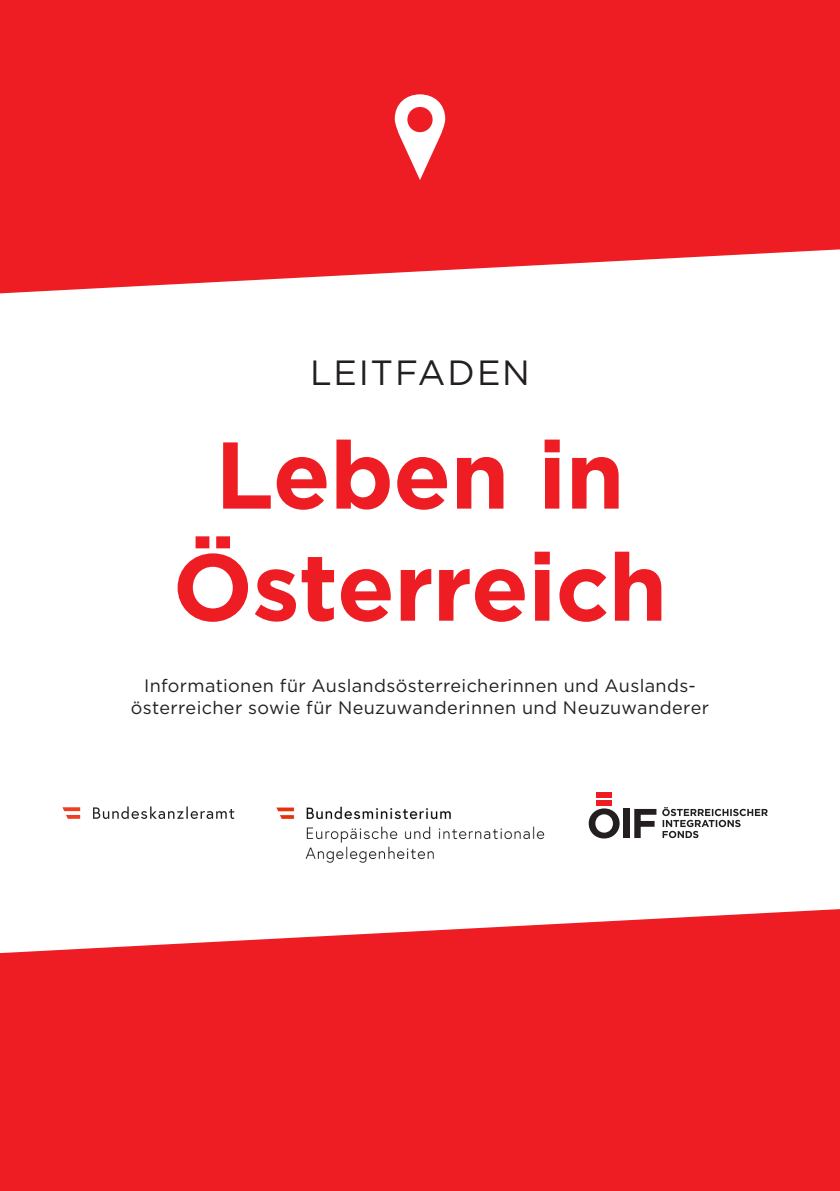
<style>
.page{position:relative;width:840px;height:1191px;background:#fff}
.page>*{position:absolute;margin:0;border:0;box-sizing:border-box;transform-origin:0 0}
.t1{font:700 94.6px/112px "Gotham";letter-spacing:-.01em;color:#ee1d23;text-align:center}
.t2{font:35px "Gotham";letter-spacing:.05em;color:#231f20}
.t3{font:18px/21.6px "Gotham";letter-spacing:.02em;color:#231f20;text-align:center}
</style>
<div class="page">
<svg style="left:0;top:0;width:839px;height:293px;background:#ef2e33"></svg>
<svg style="left:0;top:909px;width:839px;height:282px;background:#ef2e34"></svg>
<svg style="left:394px;top:94px;width:51px;height:86px"></svg>
<svg style="left:588px;top:808px;width:31px;height:30px"></svg>
<div style="left:622px;top:809px;width:7px;height:29px;background:#231f20"></div>
<svg style="left:634px;top:809px;width:22px;height:29px"></svg>
<div style="left:596px;top:801px;width:15px;height:5px;background:#ee1d23"></div>
<div style="left:596px;top:792px;width:15px;height:5px;background:#ee1d23"></div>
<svg style="left:662px;top:807px;width:105px;height:31px"></svg>
<svg style="left:93px;top:806px;width:141px;height:13px"></svg>
<svg style="left:62px;top:807px;width:18px;height:11px"></svg>
<img style="left:276px;top:806px;width:269px;height:57px">
<p class="t2" style="left:310px;top:350px;width:221px">LEITFADEN</p>
<p class="t1" style="left:172px;top:418px;width:496px">Leben in<br>Österreich</p>
<p class="t3" style="left:131px;top:674px;width:579px">Informationen für Auslandsösterreicherinnen und Auslands&shy;österreicher sowie für Neuzuwanderinnen und Neuzuwanderer</p>
</div>
